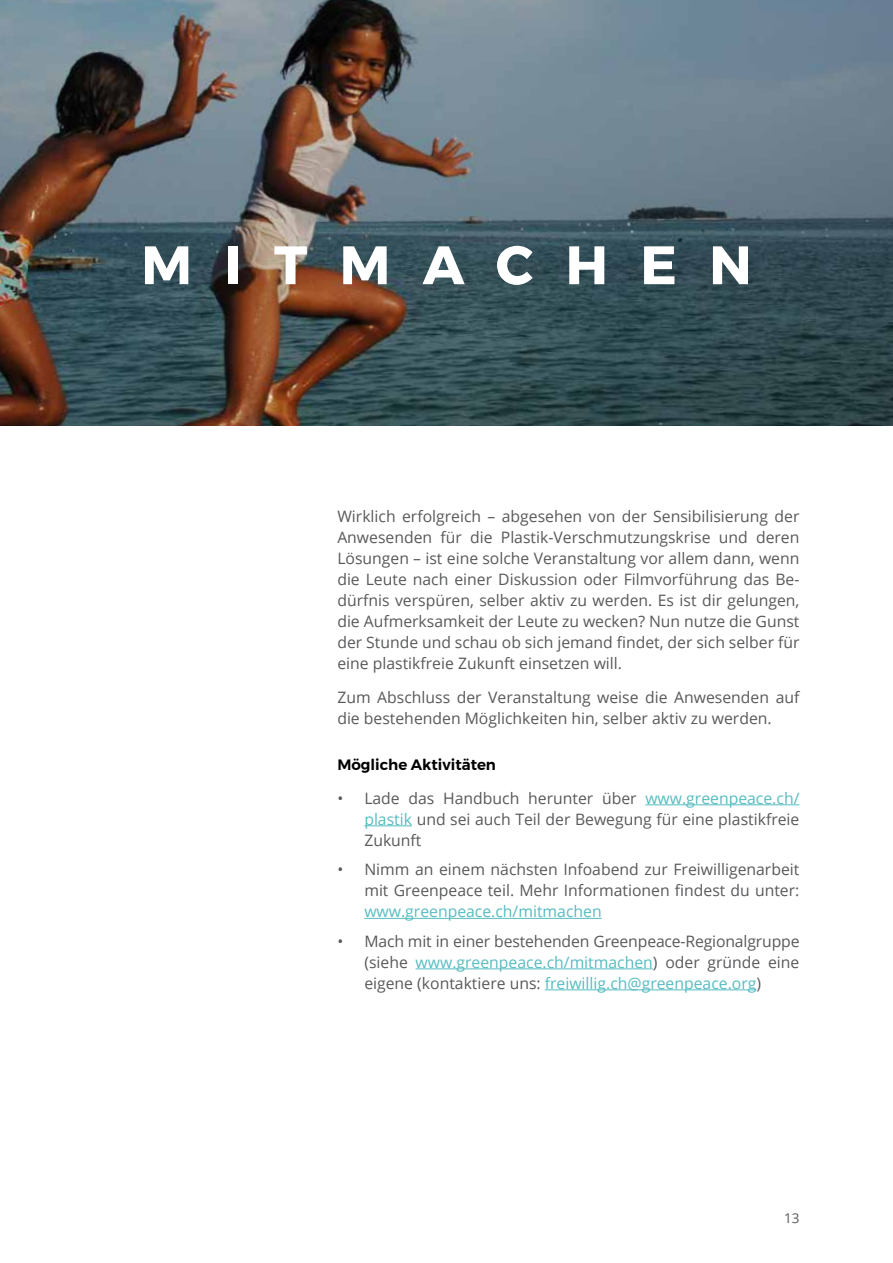
<style>
.page{position:relative;width:893px;height:1263px;background:#fff}
.page>*{position:absolute;margin:0;border:0;box-sizing:border-box;transform-origin:0 0}
.t1{font:700 54px "Montserrat";letter-spacing:.6em;color:#fff}
.t2{font:15.75px/21px "Open Sans";color:#58595b;text-align:justify}
.t3{font:15.75px "Open Sans";color:#56bcc1}
.t4{font:600 15px "Montserrat";color:#000}
.t5{font:13.5px "Open Sans";color:#58595b}
.s1{color:#56bcc1}
</style>
<div class="page">
<img style="left:0;top:0;width:893px;height:425px">
<hr style="left:645px;top:804px;width:154px;height:1px;background:#56bcc1">
<hr style="left:364px;top:825px;width:48px;height:1px;background:#56bcc1">
<hr style="left:364px;top:918px;width:238px;height:1px;background:#56bcc1">
<hr style="left:416px;top:968px;width:237px;height:1px;background:#56bcc1">
<hr style="left:545px;top:989px;width:211px;height:1px;background:#56bcc1">
<h1 class="t1" style="left:141px;top:222px;width:612px">MITMACHEN</h1>
<p class="t2" style="left:337px;top:506px;width:464px">Wirklich erfolgreich – abgesehen von der Sensibilisierung der Anwesenden für die Plastik-Verschmutzungskrise und deren Lösungen – ist eine solche Veranstaltung vor allem dann, wenn die Leute nach einer Diskussion oder Filmvorführung das Be&shy;dürfnis verspüren, selber aktiv zu werden. Es ist dir gelungen, die Aufmerksamkeit der Leute zu wecken? Nun nutze die Gunst der Stunde und schau ob sich jemand findet, der sich selber für eine plastikfreie Zukunft einsetzen will.</p>
<p class="t2" style="left:337px;top:686px;width:464px">Zum Abschluss der Veranstaltung weise die Anwesenden auf die bestehenden Möglichkeiten hin, selber aktiv zu werden.</p>
<p class="t4" style="left:337px;top:753px;width:160px">Mögliche Aktivitäten</p>
<p class="t2" style="left:364px;top:787px;width:437px;text-indent:-27px">• Lade das Handbuch herunter über <span class="s1">www.greenpeace.ch/ plastik</span> und sei auch Teil der Bewegung für eine plastikfreie Zukunft</p>
<p class="t2" style="left:337px;top:858px;width:464px;text-align:right">• Nimm an einem nächsten Infoabend zur Freiwilligenarbeit mit Greenpeace teil. Mehr Informationen findest du unter:</p>
<p class="t3" style="left:364px;top:901px;width:239px">www.greenpeace.ch/mitmachen</p>
<p class="t2" style="left:364px;top:930px;width:437px;text-indent:-27px">• Mach mit in einer bestehenden Greenpeace-Regionalgruppe (siehe <span class="s1">www.greenpeace.ch/mitmachen</span>) oder gründe eine eigene (kontaktiere uns: <span class="s1">freiwillig.ch@greenpeace.org</span>)</p>
<p class="t5" style="left:784px;top:1209px;width:17px">13</p>
</div>
